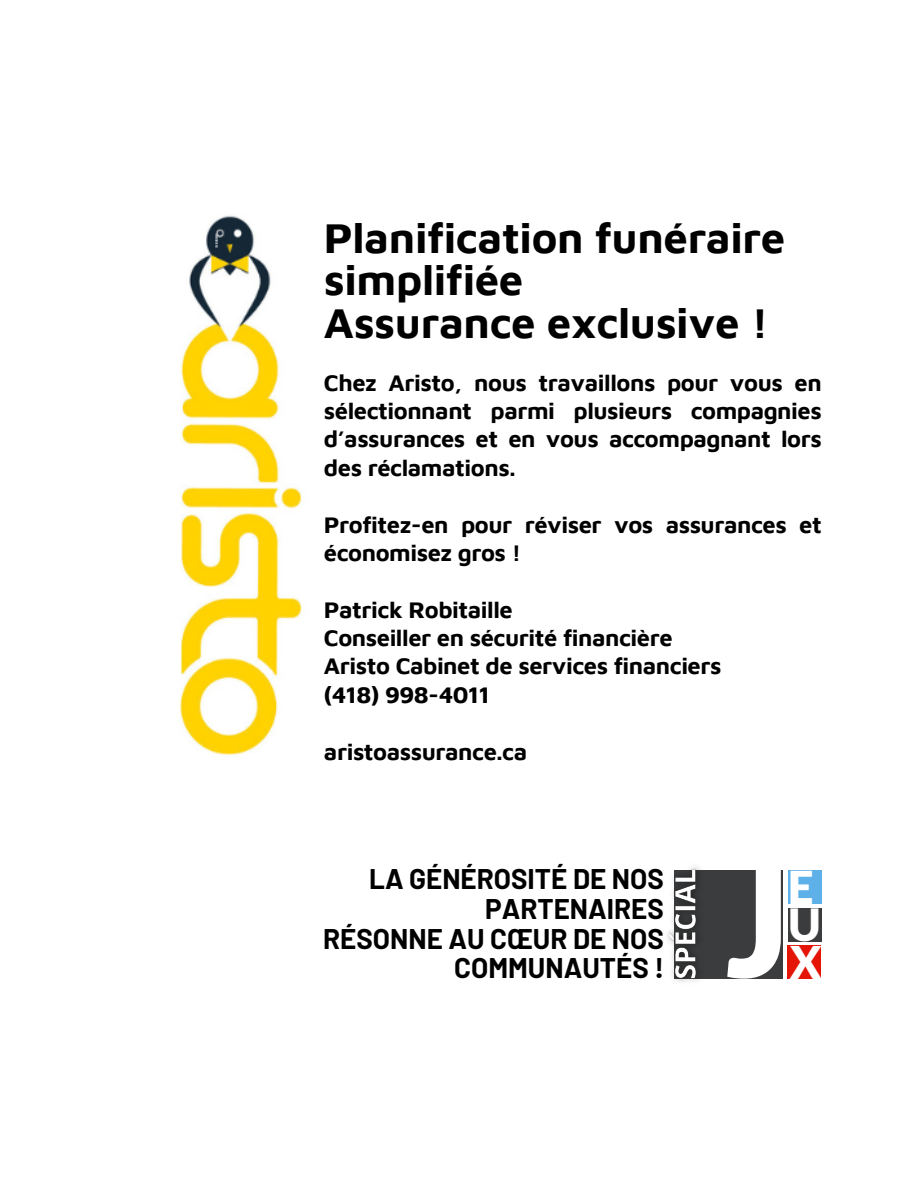
<style>
.page{position:relative;width:918px;height:1188px;background:#fff}
.page>*{position:absolute;margin:0;border:0;box-sizing:border-box;transform-origin:0 0}
.t1{font:900 147.9px "Lato Latin";color:#fff}
.t2{font:900 45.6px "Lato Latin";color:#fff}
.t3{font:900 45.45px "Lato Latin";color:#fff}
.t4{font:900 44.7px "Lato Latin";color:#fff}
.t5{font:700 43.65px/42.6px "Maven Pro";letter-spacing:-.01em;color:#000}
.t6{font:700 27.75px/29.7px "Barlow";color:#000;text-align:right}
.t7{font:700 23.7px/28.3px "Maven Pro";letter-spacing:-.02em;color:#000;text-align:justify}
</style>
<div class="page">
<img style="left:180px;top:215px;width:122px;height:541px">
<div style="left:788px;top:946px;width:33px;height:33px;background:#e41507"></div>
<div style="left:788px;top:871px;width:33px;height:33px;background:#5db1e8"></div>
<div style="left:788px;top:908px;width:33px;height:34px;background:#3b3c3d"></div>
<div style="left:675px;top:871px;width:108px;height:108px;background:#3b3c3d"></div>
<img style="left:667px;top:867px;width:42px;height:115px">
<h1 class="t5" style="left:324px;top:215px;width:463px">Planification funéraire simplifiée<br>Assurance exclusive !</h1>
<p class="t7" style="left:324px;top:367px;width:499px">Chez Aristo, nous travaillons pour vous en sélectionnant parmi plusieurs compagnies d’assurances et en vous accompagnant lors des réclamations.</p>
<p class="t7" style="left:324px;top:509px;width:499px">Profitez-en pour réviser vos assurances et économisez gros !</p>
<p class="t7" style="left:324px;top:595px;width:190px">Patrick Robitaille</p>
<p class="t7" style="left:324px;top:623px;width:350px">Conseiller en sécurité financière</p>
<p class="t7" style="left:324px;top:651px;width:399px">Aristo Cabinet de services financiers</p>
<p class="t7" style="left:324px;top:680px;width:167px">(418) 998-4011</p>
<p class="t7" style="left:324px;top:737px;width:205px">aristoassurance.ca</p>
<p class="t6" style="left:323px;top:864px;width:342px">LA GÉNÉROSITÉ DE NOS<br>PARTENAIRES<br>RÉSONNE AU CŒUR DE NOS<br>COMMUNAUTÉS !</p>
<p class="t1" style="left:726px;top:858px;width:66px">J</p>
<h2 class="t2" style="left:788px;top:867px;width:28px">E</h2>
<p class="t4" style="left:788px;top:905px;width:35px">U</p>
<p class="t3" style="left:790px;top:943px;width:33px">X</p>
</div>
